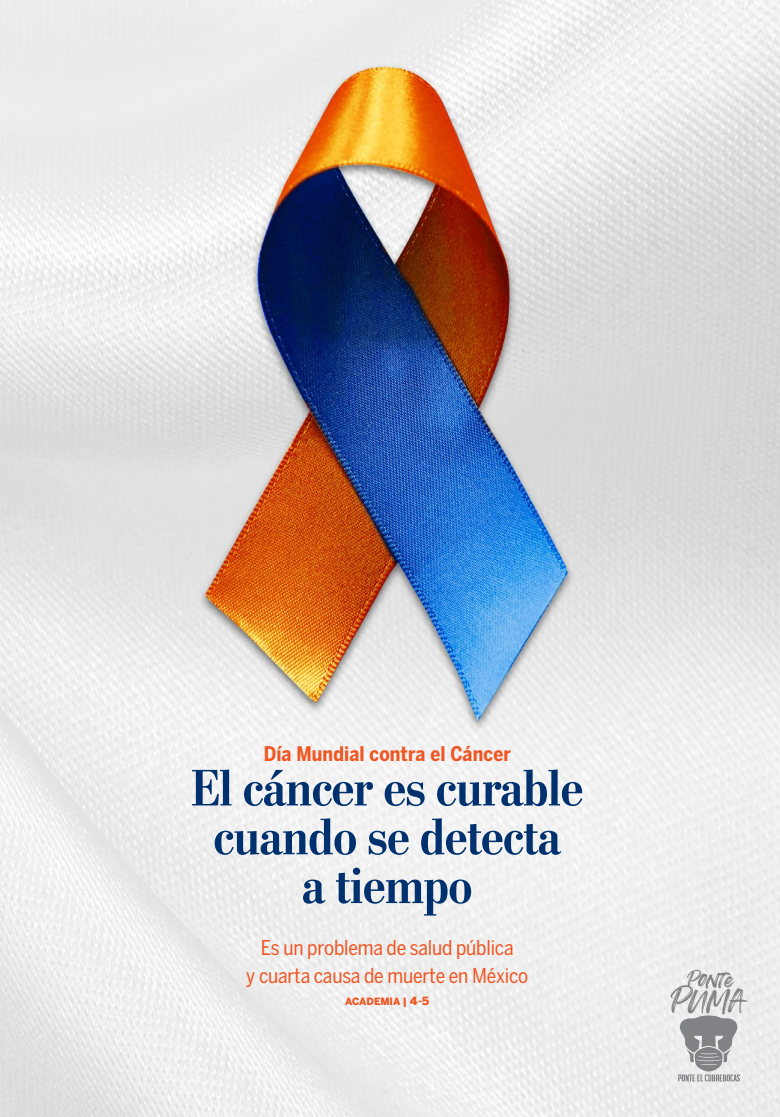
<style>
.page{position:relative;width:780px;height:1117px;background:#fff}
.page>*{position:absolute;margin:0;border:0;box-sizing:border-box;transform-origin:0 0}
.t1{font:700 51.25px/48.8px "Stilson";color:#00316f;text-align:center}
.t2{font:20.25px/28.1px "Benton Sans Cond";letter-spacing:-.01em;color:#f05622;text-align:center}
.t3{font:700 20px "Benton Sans Cond";letter-spacing:.005em;color:#f05622}
.t4{font:900 10px "Benton Sans";letter-spacing:-.01em;color:#f05622}
.s1{font-size:11.25px}
</style>
<div class="page">
<img style="left:0;top:0;width:780px;height:1116px">
<svg style="left:670px;top:969px;width:77px;height:112px;background:#c2c3c4"></svg>
<p class="t3" style="left:264px;top:742px;width:248px">Día Mundial contra el Cáncer</p>
<h1 class="t1" style="left:191px;top:763px;width:393px">El cáncer es curable cuando se detecta<br>a tiempo</h1>
<p class="t2" style="left:246px;top:933px;width:283px">Es un problema de salud pública<br>y cuarta causa de muerte en México</p>
<p class="t4" style="left:345px;top:995px;width:86px">ACADEMIA | <span class="s1">4-5</span></p>
</div>
